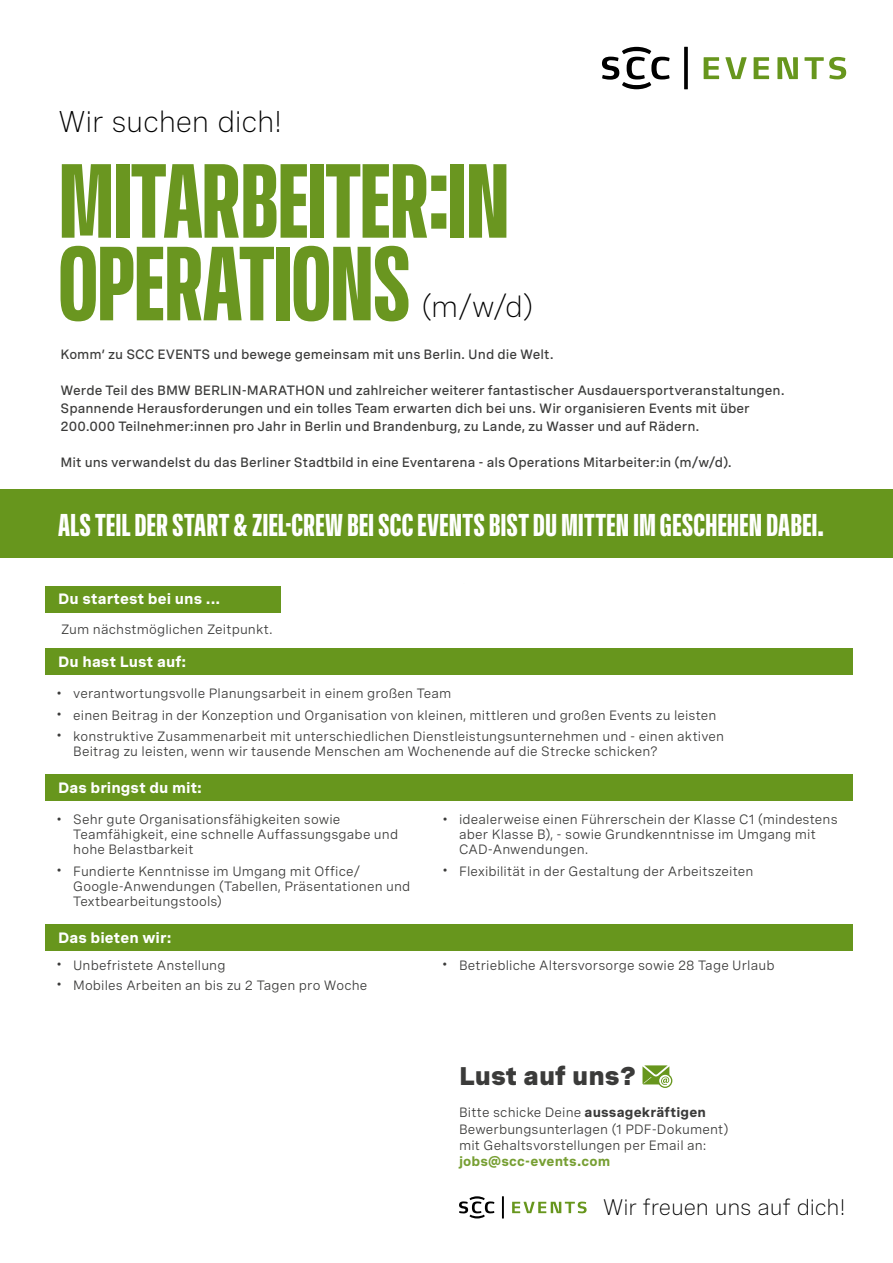
<style>
.page{position:relative;width:893px;height:1263px;background:#fff}
.page>*{position:absolute;margin:0;border:0;box-sizing:border-box;transform-origin:0 0}
.t1{font:105px/82.7px "SCC Events Spezia Headline";letter-spacing:-.02em;color:#6a9620}
.t2{font:31.5px "SCC Events Spezia Headline";color:#fff}
.t3{font:30px "SCC Events Spezia";letter-spacing:-.01em;color:#000}
.t4{font:900 25.5px "SCC Events Spezia";color:#3b3b3a}
.t5{font:22.5px "SCC Events Spezia";letter-spacing:-.01em;color:#000}
.t6{font:700 15px "SCC Events Spezia";letter-spacing:.005em;color:#fff}
.t7{font:13.5px/15px "SCC Events Spezia";letter-spacing:.01em;color:#3b3b3a}
.t8{font:500 13.5px/18px "SCC Events Spezia";color:#3b3b3a}
.t9{font:700 13.5px "SCC Events Spezia";letter-spacing:.01em;color:#779f33}
.s1{font-family:"Myriad Pro";font-stretch:semi-condensed;font-size:15px}
.s2{font-weight:700}
</style>
<div class="page">
<div style="left:0;top:490px;width:893px;height:68px;background:#67961d"></div>
<div style="left:45px;top:586px;width:236px;height:26px;background:#67961d"></div>
<div style="left:45px;top:649px;width:808px;height:26px;background:#67961d"></div>
<div style="left:45px;top:775px;width:808px;height:26px;background:#67961d"></div>
<div style="left:45px;top:924px;width:808px;height:27px;background:#67961d"></div>
<svg style="left:642px;top:1065px;width:30px;height:23px"></svg>
<svg style="left:512px;top:1201px;width:75px;height:12px"></svg>
<svg style="left:459px;top:1196px;width:35px;height:22px"></svg>
<hr style="left:502px;top:1196px;width:2px;height:22px;background:#000">
<svg style="left:704px;top:57px;width:142px;height:22px"></svg>
<svg style="left:602px;top:47px;width:68px;height:42px"></svg>
<svg style="left:684px;top:47px;width:4px;height:42px"></svg>
<h3 class="t3" style="left:58px;top:99px;width:226px">Wir suchen dich!</h3>
<h1 class="t1" style="left:58px;top:158px;width:454px">MITARBEITER:IN<br>OPERATIONS</h1>
<h3 class="t3" style="left:422px;top:284px;width:113px">(m/w/d)</h3>
<p class="t8" style="left:61px;top:345px;width:495px">Komm’ zu SCC EVENTS und bewege gemeinsam mit uns Berlin. Und die Welt.</p>
<p class="t8" style="left:61px;top:381px;width:726px">Werde Teil des BMW BERLIN-MARATHON und zahlreicher weiterer fantastischer Ausdauersportveranstaltungen.<br>Spannende Herausforderungen und ein tolles Team erwarten dich bei uns. Wir organisieren Events mit über<br>200.000 Teilnehmer:innen pro Jahr in Berlin und Brandenburg, zu Lande, zu Wasser und auf Rädern.</p>
<p class="t8" style="left:61px;top:453px;width:673px">Mit uns verwandelst du das Berliner Stadtbild in eine Eventarena - als Operations Mitarbeiter:in (m/w/d).</p>
<h2 class="t2" style="left:58px;top:500px;width:767px">ALS TEIL DER START &amp; ZIEL-CREW BEI SCC EVENTS BIST DU MITTEN IM GESCHEHEN DABEI.</h2>
<p class="t6" style="left:58px;top:587px;width:164px">Du startest bei uns ...</p>
<p class="t7" style="left:61px;top:622px;width:213px">Zum nächstmöglichen Zeitpunkt.</p>
<p class="t6" style="left:58px;top:650px;width:130px">Du hast Lust auf:</p>
<p class="t7" style="left:57px;top:686px;width:396px"><span class="s1">•</span> verantwortungsvolle Planungsarbeit in einem großen Team</p>
<p class="t7" style="left:57px;top:707px;width:661px"><span class="s1">•</span> einen Beitrag in der Konzeption und Organisation von kleinen, mittleren und großen Events zu leisten</p>
<p class="t7" style="left:73px;top:728px;width:652px;text-indent:-16px"><span class="s1">•</span> konstruktive Zusammenarbeit mit unterschiedlichen Dienstleistungsunternehmen und - einen aktiven<br>Beitrag zu leisten, wenn wir tausende Menschen am Wochenende auf die Strecke schicken?</p>
<p class="t6" style="left:58px;top:776px;width:145px">Das bringst du mit:</p>
<p class="t7" style="left:73px;top:812px;width:326px;text-indent:-16px"><span class="s1">•</span> Sehr gute Organisationsfähigkeiten sowie<br>Teamfähigkeit, eine schnelle Auffassungsgabe und hohe Belastbarkeit</p>
<p class="t7" style="left:459px;top:812px;width:380px;text-indent:-16px"><span class="s1">•</span> idealerweise einen Führerschein der Klasse C1 (mindestens aber Klasse B), - sowie Grundkenntnisse im Umgang mit<br>CAD-Anwendungen.</p>
<p class="t7" style="left:73px;top:863px;width:339px;text-indent:-16px"><span class="s1">•</span> Fundierte Kenntnisse im Umgang mit Office/<br>Google-Anwendungen (Tabellen, Präsentationen und<br>Textbearbeitungstools)</p>
<p class="t7" style="left:443px;top:863px;width:312px"><span class="s1">•</span> Flexibilität in der Gestaltung der Arbeitszeiten</p>
<p class="t6" style="left:58px;top:926px;width:115px">Das bieten wir:</p>
<p class="t7" style="left:57px;top:957px;width:170px"><span class="s1">•</span> Unbefristete Anstellung</p>
<p class="t7" style="left:443px;top:957px;width:333px"><span class="s1">•</span> Betriebliche Altersvorsorge sowie 28 Tage Urlaub</p>
<p class="t7" style="left:57px;top:977px;width:312px"><span class="s1">•</span> Mobiles Arbeiten an bis zu 2 Tagen pro Woche</p>
<h3 class="t4" style="left:459px;top:1056px;width:179px">Lust auf uns?</h3>
<p class="t7" style="left:459px;top:1104px;width:271px;line-height:16.2px">Bitte schicke Deine <span class="s2">aussagekräftigen<br></span>Bewerbungsunterlagen (1 PDF-Dokument) mit Gehaltsvorstellungen per Email an:</p>
<p class="t9" style="left:459px;top:1151px;width:153px">jobs@scc-events.com</p>
<h3 class="t5" style="left:603px;top:1190px;width:245px">Wir freuen uns auf dich!</h3>
</div>
